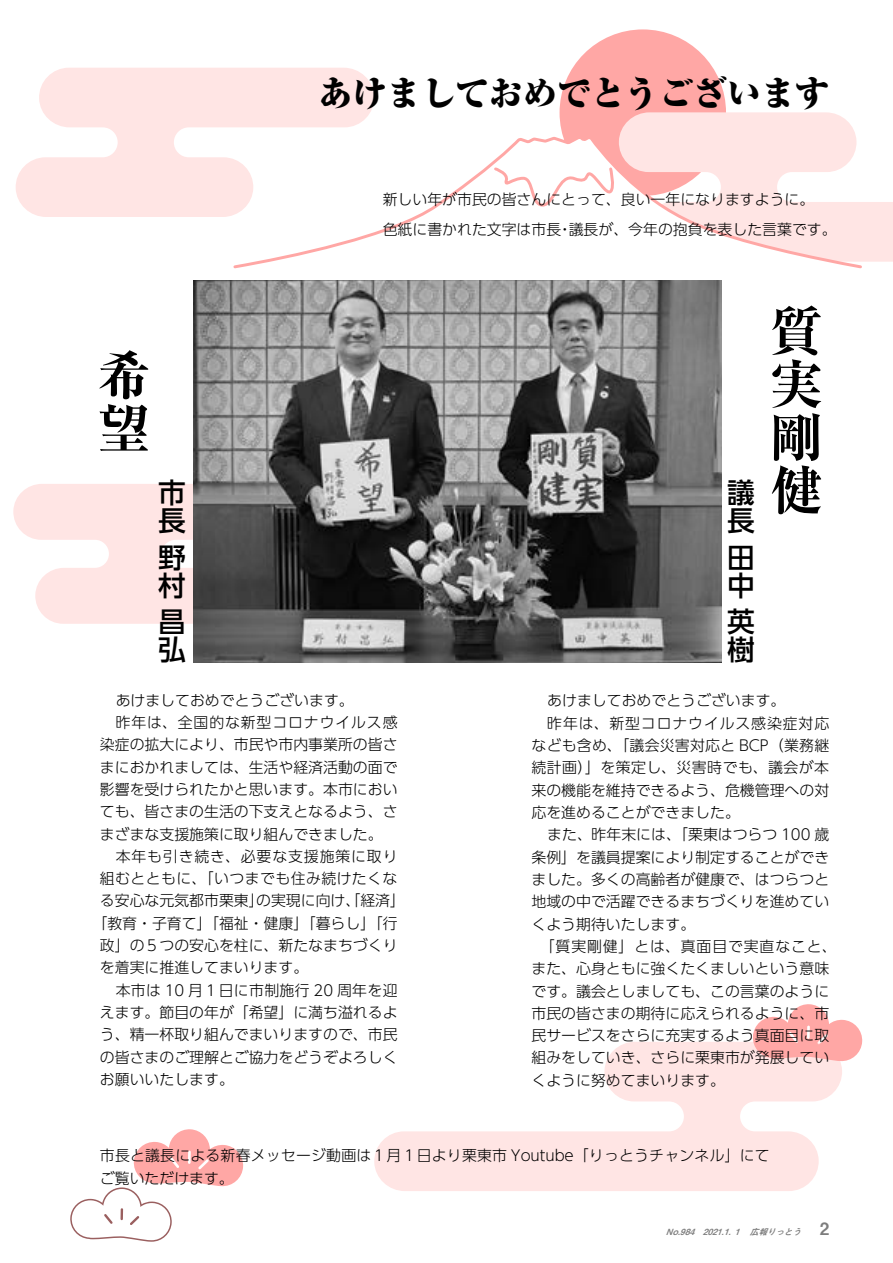
<style>
.page{position:relative;width:893px;height:1263px;background:#fff}
.page>*{position:absolute;margin:0;border:0;box-sizing:border-box;transform-origin:0 0}
.t1{font:700 expanded 53.1px/53.1px "Ryumin Pro";color:#000;text-align:justify}
.t2{font:900 34.05px "Ryumin Pro";color:#000}
.t3{font:500 27.6px/27.6px "UD Shin Go Pro";color:#000}
.t4{font:300 14.85px/22.4px "UD Shin Go Pro";color:#000}
.t5{font:300 14.85px "UD Shin Go Pro";letter-spacing:.06em;color:#000}
.t6{font:300 14.85px "UD Shin Go Pro";letter-spacing:.03em;color:#000}
.t7{font:300 14.85px "UD Shin Go Pro";letter-spacing:.025em;color:#000}
.t8{font:italic 8.55px "Midashi Go Pro MB31";color:#7d7d7d}
.s1{font-style:normal;font-size:16.95px}
</style>
<div class="page">
<div style="left:560px;top:29px;width:166px;height:167px;background:#ffa7a5;border-radius:50%"></div>
<svg style="left:13px;top:484px;width:180px;height:140px;fill:#ffe5e4"></svg>
<svg style="left:16px;top:68px;width:358px;height:149px;fill:#ffe5e4"></svg>
<svg style="left:374px;top:1042px;width:468px;height:149px;fill:#ffe5e4"></svg>
<svg style="left:752px;top:1004px;width:111px;height:58px"></svg>
<svg style="left:70px;top:1129px;width:174px;height:113px"></svg>
<svg style="left:231px;top:133px;width:631px;height:136px"></svg>
<svg style="left:493px;top:112px;width:400px;height:150px"></svg>
<img style="left:193px;top:281px;width:529px;height:382px">
<h2 class="t2" style="left:319px;top:67px;width:512px">あけましておめでとうございます</h2>
<h1 class="t1" style="left:97px;top:345px;width:52px">希望</h1>
<h3 class="t3" style="left:158px;top:478px;width:29px">市長</h3>
<h3 class="t3" style="left:158px;top:543px;width:28px">野村</h3>
<h3 class="t3" style="left:158px;top:607px;width:29px">昌弘</h3>
<p class="t4" style="left:383px;top:184px;width:455px;line-height:29.7px">新しい年が市民の皆さんにとって、良い一年になりますように。<br>色紙に書かれた文字は市長・議長が、今年の抱負を表した言葉です。</p>
<h3 class="t3" style="left:727px;top:478px;width:29px">議長</h3>
<h3 class="t3" style="left:727px;top:543px;width:27px">田中</h3>
<h3 class="t3" style="left:727px;top:607px;width:29px">英樹</h3>
<h1 class="t1" style="left:770px;top:301px;width:53px">質実剛健</h1>
<p class="t4" style="left:116px;top:688px;width:240px">あけましておめでとうございます。</p>
<p class="t5" style="left:116px;top:710px;width:283px">昨年は、全国的な新型コロナウイルス感</p>
<p class="t4" style="left:100px;top:733px;width:299px">染症の拡大により、市民や市内事業所の皆さ</p>
<p class="t4" style="left:100px;top:755px;width:299px">まにおかれましては、生活や経済活動の面で</p>
<p class="t4" style="left:100px;top:777px;width:299px">影響を受けられたかと思います。本市におい</p>
<p class="t4" style="left:100px;top:800px;width:299px">ても、皆さまの生活の下支えとなるよう、さ</p>
<p class="t4" style="left:100px;top:822px;width:284px">まざまな支援施策に取り組んできました。</p>
<p class="t5" style="left:116px;top:844px;width:283px">本年も引き続き、必要な支援施策に取り</p>
<p class="t6" style="left:100px;top:866px;width:299px">組むとともに、「いつまでも住み続けたくな</p>
<p class="t4" style="left:100px;top:889px;width:307px">る安心な元気都市栗東」の実現に向け、「経済」</p>
<p class="t4" style="left:92px;top:911px;width:307px">「教育・子育て」「福祉・健康」「暮らし」「行</p>
<p class="t4" style="left:100px;top:934px;width:299px">政」の５つの安心を柱に、新たなまちづくり</p>
<p class="t4" style="left:100px;top:956px;width:210px">を着実に推進してまいります。</p>
<p class="t7" style="left:116px;top:978px;width:283px">本市は 10 月１日に市制施行 20 周年を迎</p>
<p class="t4" style="left:100px;top:1001px;width:299px">えます。節目の年が「希望」に満ち溢れるよ</p>
<p class="t4" style="left:100px;top:1023px;width:299px">う、精一杯取り組んでまいりますので、市民</p>
<p class="t4" style="left:100px;top:1045px;width:299px">の皆さまのご理解とご協力をどうぞよろしく</p>
<p class="t4" style="left:100px;top:1068px;width:135px">お願いいたします。</p>
<p class="t4" style="left:547px;top:689px;width:240px">あけましておめでとうございます。</p>
<p class="t5" style="left:547px;top:711px;width:283px">昨年は、新型コロナウイルス感染症対応</p>
<p class="t4" style="left:532px;top:733px;width:299px">なども含め、「議会災害対応と BCP（業務継</p>
<p class="t6" style="left:532px;top:755px;width:299px">続計画）」を策定し、災害時でも、議会が本</p>
<p class="t4" style="left:532px;top:778px;width:299px">来の機能を維持できるよう、危機管理への対</p>
<p class="t4" style="left:532px;top:800px;width:210px">応を進めることができました。</p>
<p class="t4" style="left:547px;top:823px;width:283px">また、昨年末には、「栗東はつらつ 100 歳</p>
<p class="t4" style="left:532px;top:845px;width:299px">条例」を議員提案により制定することができ</p>
<p class="t4" style="left:532px;top:867px;width:299px">ました。多くの高齢者が健康で、はつらつと</p>
<p class="t4" style="left:532px;top:890px;width:299px">地域の中で活躍できるまちづくりを進めてい</p>
<p class="t4" style="left:532px;top:912px;width:165px">くよう期待いたします。</p>
<p class="t5" style="left:540px;top:934px;width:298px">「質実剛健」とは、真面目で実直なこと、</p>
<p class="t4" style="left:532px;top:957px;width:299px">また、心身ともに強くたくましいという意味</p>
<p class="t4" style="left:532px;top:979px;width:299px">です。議会としましても、この言葉のように</p>
<p class="t4" style="left:532px;top:1001px;width:299px">市民の皆さまの期待に応えられるように、市</p>
<p class="t4" style="left:532px;top:1024px;width:299px">民サービスをさらに充実するよう真面目に取</p>
<p class="t4" style="left:532px;top:1046px;width:299px">組みをしていき、さらに栗東市が発展してい</p>
<p class="t4" style="left:532px;top:1068px;width:195px">くように努めてまいります。</p>
<p class="t4" style="left:100px;top:1144px;width:671px">市長と議長による新春メッセージ動画は１月１日より栗東市 Youtube「りっとうチャンネル」にてご覧いただけます。</p>
<p class="t8" style="left:666px;top:1225px;width:165px">No.984　2021.1. １広報りっとう <span class="s1">2</span></p>
</div>
